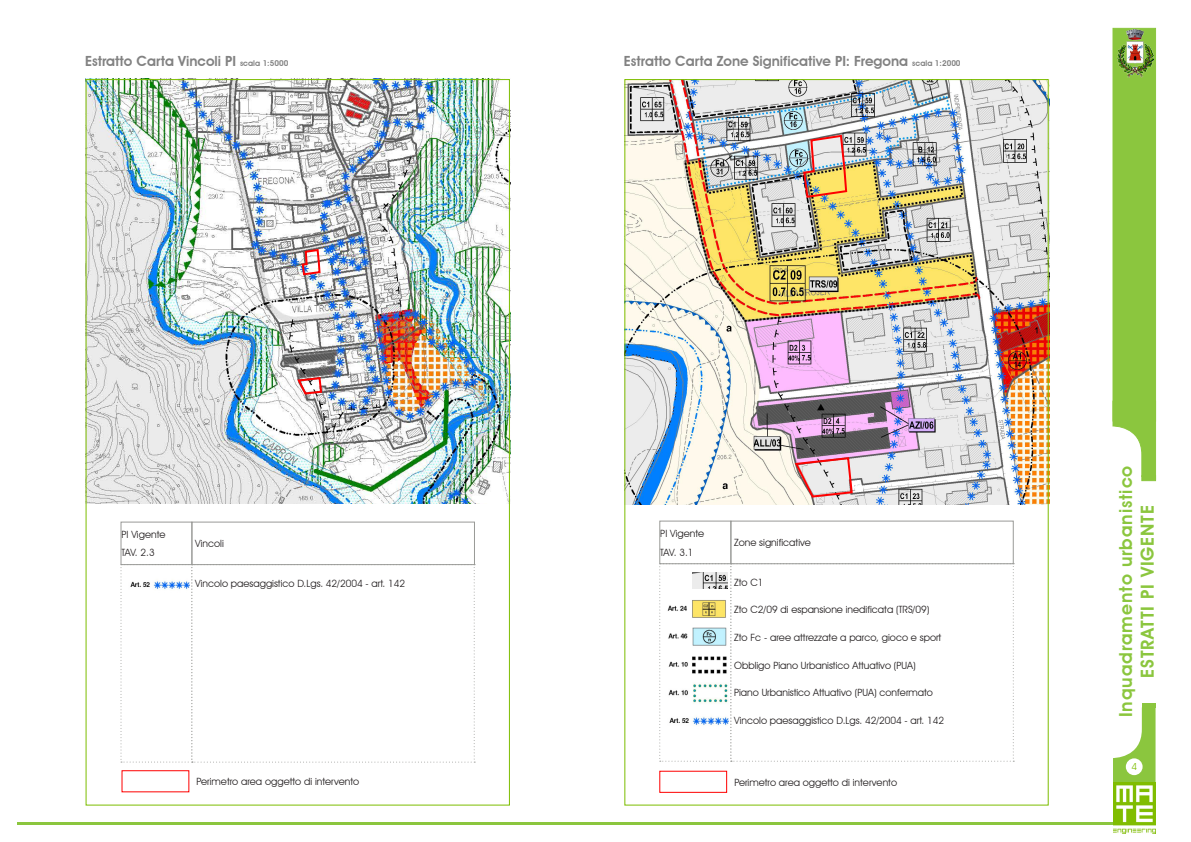
<style>
.page{position:relative;width:1191px;height:842px;background:#fff}
.page>*{position:absolute;margin:0;border:0;box-sizing:border-box;transform-origin:0 0}
.t1{font:600 18px "Avant Garde IT Cby BT";letter-spacing:.05em;color:#8bc63e}
.t2{font:600 14px "Avant Garde IT Cby BT";color:#828282}
.t3{font:10px "Avant Garde IT Cby BT";color:#231f20}
.t4{font:10px "Avant Garde IT Cby BT";color:#7dbd00}
.s1{font-size:8px}
</style>
<div class="page">
<img style="left:85px;top:79px;width:423px;height:425px">
<img style="left:626px;top:79px;width:423px;height:425px">
<svg style="left:296px;top:376px;width:27px;height:20px"></svg>
<svg style="left:793px;top:456px;width:61px;height:43px;background:#e4c0c3"></svg>
<div style="left:120px;top:522px;width:72px;height:43px;border:1px solid #999a97"></div>
<div style="left:191px;top:522px;width:284px;height:43px;border:1px solid #999a97"></div>
<svg style="left:659px;top:563px;width:355px;height:199px"></svg>
<div style="left:659px;top:521px;width:72px;height:43px;border:1px solid #999a97"></div>
<div style="left:730px;top:521px;width:283px;height:43px;border:1px solid #999a97"></div>
<svg style="left:120px;top:564px;width:355px;height:199px"></svg>
<img style="left:126px;top:574px;width:63px;height:19px">
<div style="left:121px;top:770px;width:68px;height:22px;border:1px solid #fe0000"></div>
<div style="left:659px;top:771px;width:68px;height:22px;border:1px solid #fe0000"></div>
<img style="left:665px;top:596px;width:63px;height:25px">
<img style="left:661px;top:653px;width:67px;height:25px">
<img style="left:664px;top:710px;width:64px;height:19px">
<img style="left:663px;top:680px;width:65px;height:25px">
<img style="left:661px;top:626px;width:67px;height:23px">
<img style="left:692px;top:573px;width:35px;height:16px">
<div style="left:1141px;top:703px;width:14px;height:5px;background:#8bc63e"></div>
<svg style="left:1113px;top:705px;width:42px;height:77px"></svg>
<hr style="left:17px;top:823px;width:1138px;height:2px;background:#8bc63e">
<img style="left:1113px;top:782px;width:42px;height:51px">
<svg style="left:1141px;top:480px;width:15px;height:1px"></svg>
<svg style="left:1112px;top:421px;width:44px;height:59px"></svg>
<div style="left:1112px;top:28px;width:44px;height:393px;background:#8bc63e;border:1px solid #8bc63e"></div>
<img style="left:1117px;top:30px;width:36px;height:48px">
<div style="left:1125px;top:758px;width:17px;height:17px;background:#fff;border-radius:50%"></div>
<img style="left:802px;top:133px;width:46px;height:108px">
<svg style="left:300px;top:192px;width:21px;height:138px"></svg>
<p class="t2" style="left:85px;top:52px;width:205px">Estratto Carta Vincoli PI <span class="s1">scala 1:5000</span></p>
<p class="t2" style="left:624px;top:52px;width:338px">Estratto Carta Zone Significative PI: Fregona <span class="s1">scala 1:2000</span></p>
<p class="t3" style="left:121px;top:528px;width:45px">PI Vigente</p>
<p class="t3" style="left:121px;top:547px;width:35px">TAV. 2.3</p>
<p class="t3" style="left:195px;top:537px;width:30px">Vincoli</p>
<p class="t3" style="left:195px;top:577px;width:211px">Vincolo paesaggistico D.Lgs. 42/2004 - art. 142</p>
<p class="t3" style="left:660px;top:527px;width:45px">PI Vigente</p>
<p class="t3" style="left:660px;top:546px;width:35px">TAV. 3.1</p>
<p class="t3" style="left:734px;top:537px;width:78px">Zone significative</p>
<p class="t3" style="left:734px;top:576px;width:31px">Zto C1</p>
<p class="t3" style="left:734px;top:604px;width:197px">Zto C2/09 di espansione inedificata (TRS/09)</p>
<p class="t3" style="left:734px;top:631px;width:209px">Zto Fc - aree attrezzate a parco, gioco e sport</p>
<p class="t3" style="left:734px;top:659px;width:183px">Obbligo Piano Urbanistico Attuativo (PUA)</p>
<p class="t3" style="left:734px;top:687px;width:200px">Piano Urbanistico Attuativo (PUA) confermato</p>
<p class="t3" style="left:734px;top:714px;width:211px">Vincolo paesaggistico D.Lgs. 42/2004 - art. 142</p>
<p class="t3" style="left:197px;top:776px;width:164px">Perimetro area oggetto di intervento</p>
<p class="t3" style="left:734px;top:776px;width:164px">Perimetro area oggetto di intervento</p>
<p class="t1" style="left:1114px;top:717px;width:253px;rotate:-90deg">Inquadramento urbanistico</p>
<p class="t1" style="left:1136px;top:678px;width:174px;rotate:-90deg">ESTRATTI PI VIGENTE</p>
<p class="t4" style="left:1131px;top:760px;width:7px">4</p>
</div>
